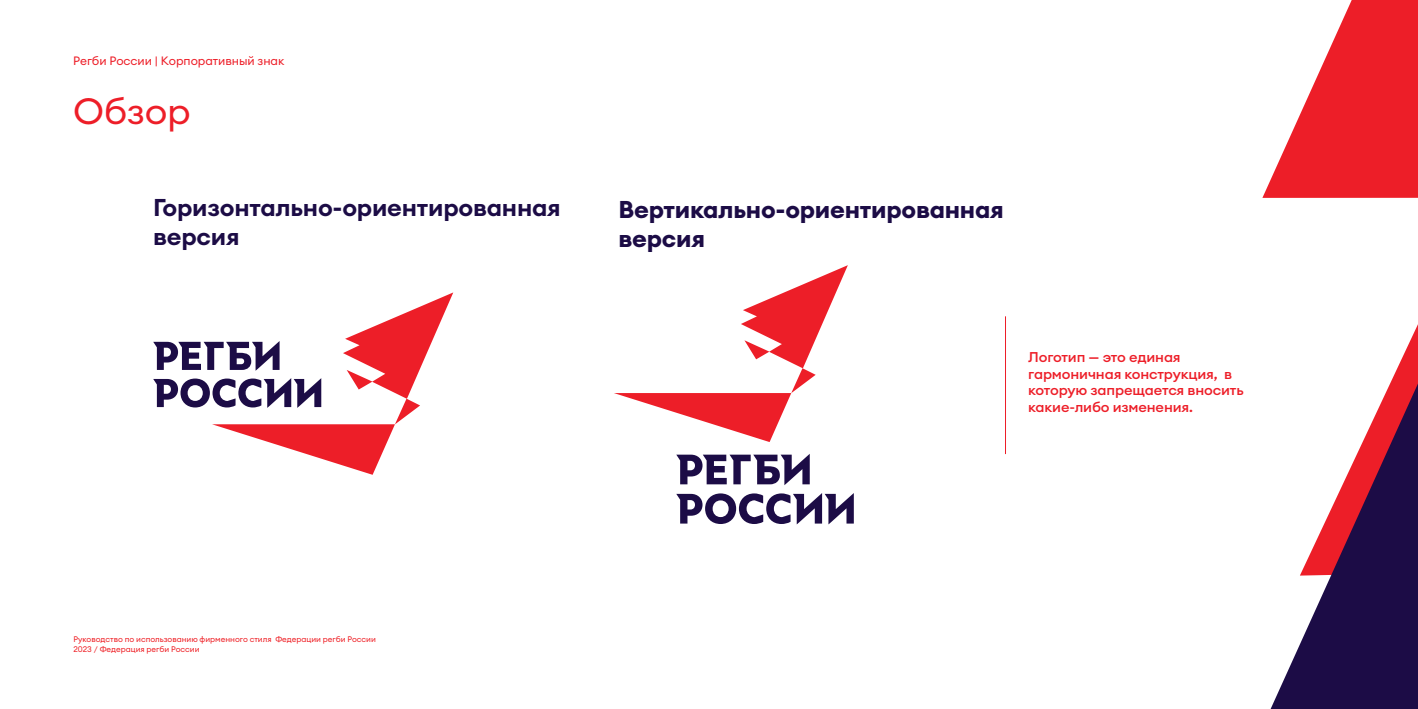
<style>
.page{position:relative;width:1418px;height:709px;background:#fff}
.page>*{position:absolute;margin:0;border:0;box-sizing:border-box;transform-origin:0 0}
.t1{font:36px "Euclid Circular A";letter-spacing:-.01em;color:#ed1e28;scale:1.04 1}
.t2{font:600 24px/28.8px "Euclid Circular A";letter-spacing:-.01em;color:#1c0c46;scale:1.04 1}
.t3{font:700 24px/28.8px "Euclid Circular A";letter-spacing:-.01em;color:#1c0c46;scale:1.04 1}
.t4{font:500 14px/16.8px "Euclid Circular A";letter-spacing:-.01em;color:#ed1e28;scale:1.04 1}
.t5{font:12px "Euclid Circular A";letter-spacing:-.005em;color:#ed1e28}
.t6{font:8px/9.6px "Euclid Circular A";letter-spacing:-.005em;color:#ee1d23}
</style>
<div class="page">
<svg style="left:1262px;top:0;width:155px;height:340px"></svg>
<svg style="left:1270px;top:340px;width:147px;height:369px"></svg>
<hr style="left:1005px;top:316px;width:1px;height:138px;background:#ed1e28">
<svg style="left:153px;top:292px;width:300px;height:183px"></svg>
<svg style="left:614px;top:265px;width:233px;height:177px"></svg>
<svg style="left:676px;top:454px;width:133px;height:31px"></svg>
<svg style="left:676px;top:493px;width:177px;height:31px"></svg>
<p class="t5" style="left:73px;top:52px;width:213px">Регби России | Корпоративный знак</p>
<h1 class="t1" style="left:73px;top:88px;width:114px">Обзор</h1>
<h2 class="t2" style="left:153px;top:193px;width:393px">Горизонтально-ориентированная версия</h2>
<h2 class="t3" style="left:618px;top:195px;width:372px">Вертикально-ориентированная версия</h2>
<p class="t4" style="left:1028px;top:348px;width:209px">Логотип — это единая гармоничная конструкция, в которую запрещается вносить какие-либо изменения.</p>
<p class="t6" style="left:73px;top:634px;width:304px">Руководство по использованию фирменного стиля Федерации регби России<br>2023 / Федерация регби России</p>
</div>
